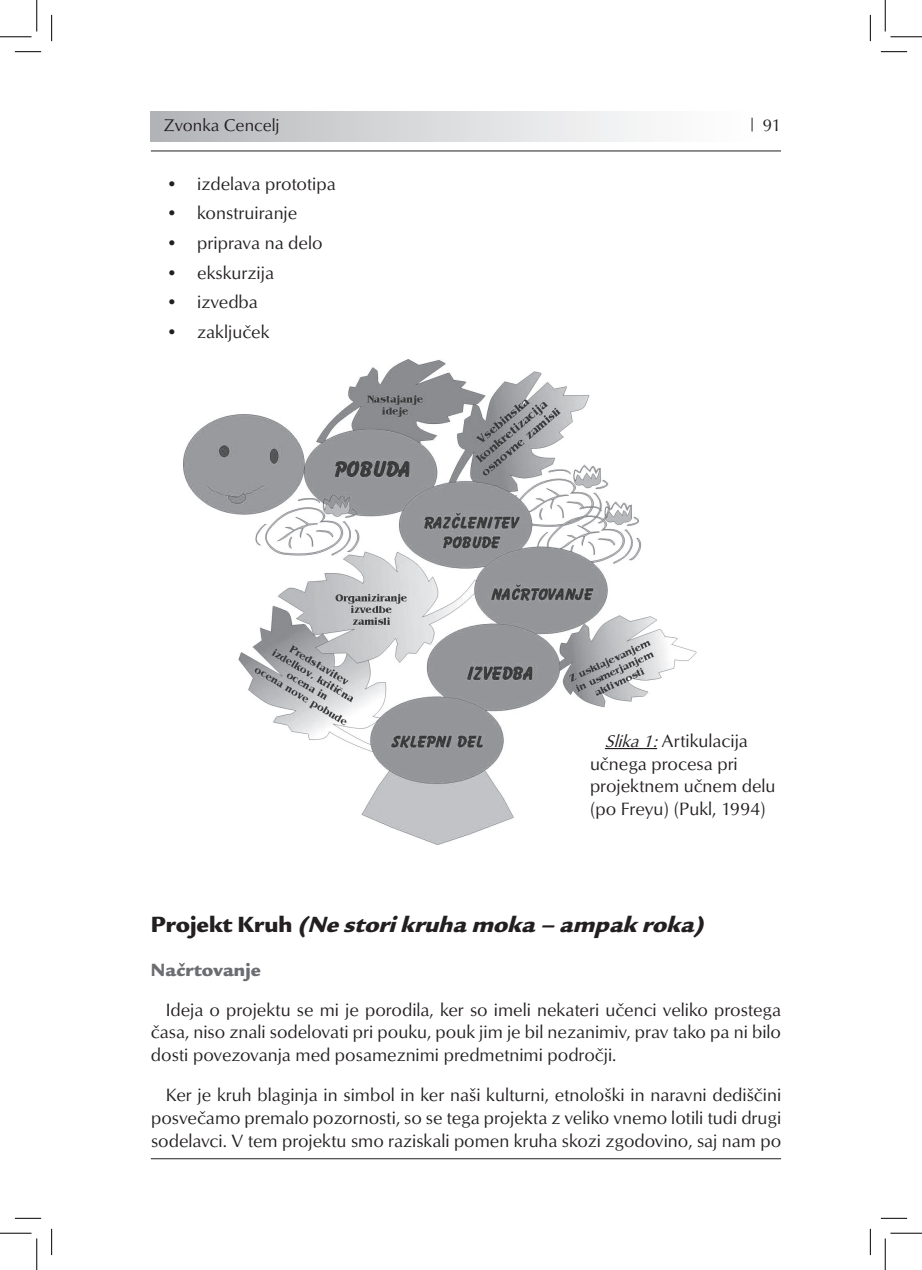
<style>
.page{position:relative;width:922px;height:1270px;background:#fff}
.page>*{position:absolute;margin:0;border:0;box-sizing:border-box;transform-origin:0 0}
.t1{font:italic 22.75px "Legacy San Itc TCE Ultr";color:#231f20}
.t2{font:18.38px/22.8px "Optus TCE";color:#231f20;text-align:justify}
.t3{font:18.38px "Legacy San Itc TCE Ultr";color:#6c6d70}
.t4{font:17.5px "Optus TCE";color:#231f20}
.s1{font-style:italic;font-size:17.5px}
.s2{font-style:normal}
</style>
<div class="page">
<hr style="left:151px;top:150px;width:630px;height:1px;background:#231f20">
<div style="left:151px;top:111px;width:630px;height:30px;background:linear-gradient(to right,#b5b6ba,#fff)"></div>
<svg style="left:751px;top:118px;width:1px;height:13px"></svg>
<hr style="left:151px;top:1157px;width:630px;height:1px;background:#231f20">
<img style="left:183px;top:359px;width:513px;height:485px">
<hr style="left:605px;top:747px;width:52px;height:2px;background:#231f20">
<svg style="left:15px;top:51px;width:26px;height:1px"></svg>
<svg style="left:881px;top:51px;width:26px;height:1px"></svg>
<svg style="left:15px;top:1217px;width:26px;height:1px"></svg>
<svg style="left:881px;top:1217px;width:26px;height:1px"></svg>
<svg style="left:51px;top:15px;width:1px;height:26px"></svg>
<svg style="left:51px;top:1228px;width:1px;height:26px"></svg>
<svg style="left:870px;top:15px;width:1px;height:26px"></svg>
<svg style="left:870px;top:1228px;width:1px;height:26px"></svg>
<hr style="left:0;top:36px;width:32px;height:1px;background:#000">
<hr style="left:890px;top:36px;width:32px;height:1px;background:#000">
<hr style="left:0;top:1232px;width:32px;height:1px;background:#000">
<hr style="left:890px;top:1232px;width:32px;height:1px;background:#000">
<hr style="left:36px;top:0;width:1px;height:32px;background:#000">
<hr style="left:36px;top:1238px;width:1px;height:31px;background:#000">
<hr style="left:885px;top:0;width:1px;height:32px;background:#000">
<hr style="left:885px;top:1238px;width:1px;height:31px;background:#000">
<p class="t4" style="left:163px;top:114px;width:118px">Zvonka Cencelj</p>
<p class="t4" style="left:762px;top:114px;width:20px">91</p>
<p class="t2" style="left:166px;top:172px;width:172px">• izdelava prototipa</p>
<p class="t2" style="left:166px;top:201px;width:133px">• konstruiranje</p>
<p class="t2" style="left:166px;top:231px;width:158px">• priprava na delo</p>
<p class="t2" style="left:166px;top:261px;width:110px">• ekskurzija</p>
<p class="t2" style="left:166px;top:290px;width:94px">• izvedba</p>
<p class="t2" style="left:166px;top:320px;width:105px">• zaključek</p>
<p class="t2" style="left:590px;top:729px;width:187px;text-align:left;text-indent:15px"><span class="s1">Slika1:</span>Artikulacija učnega procesa pri projektnem učnem delu (po Freyu) (Pukl, 1994)</p>
<p class="t1" style="left:151px;top:909px;width:562px"><span class="s2">P r oj e k t K r u h</span> (Nestorikruhamoka–ampakroka)</p>
<p class="t3" style="left:151px;top:957px;width:111px">Načrtovanje</p>
<p class="t2" style="left:151px;top:997px;width:632px;text-indent:15px">Ideja o projektu se mi je porodila, ker so imeli nekateri učenci veliko prostega časa, niso znali sodelovati pri pouku, pouk jim je bil nezanimiv, prav tako pa ni bilo dosti povezovanja med posameznimi predmetnimi področji.</p>
<p class="t2" style="left:151px;top:1083px;width:632px;text-indent:15px">Ker je kruh blaginja in simbol in ker naši kulturni, etnološki in naravni dediščini posvečamo premalo pozornosti, so se tega projekta z veliko vnemo lotili tudi drugi sodelavci. V tem projektu smo raziskali pomen kruha skozi zgodovino, saj nam po</p>
</div>
